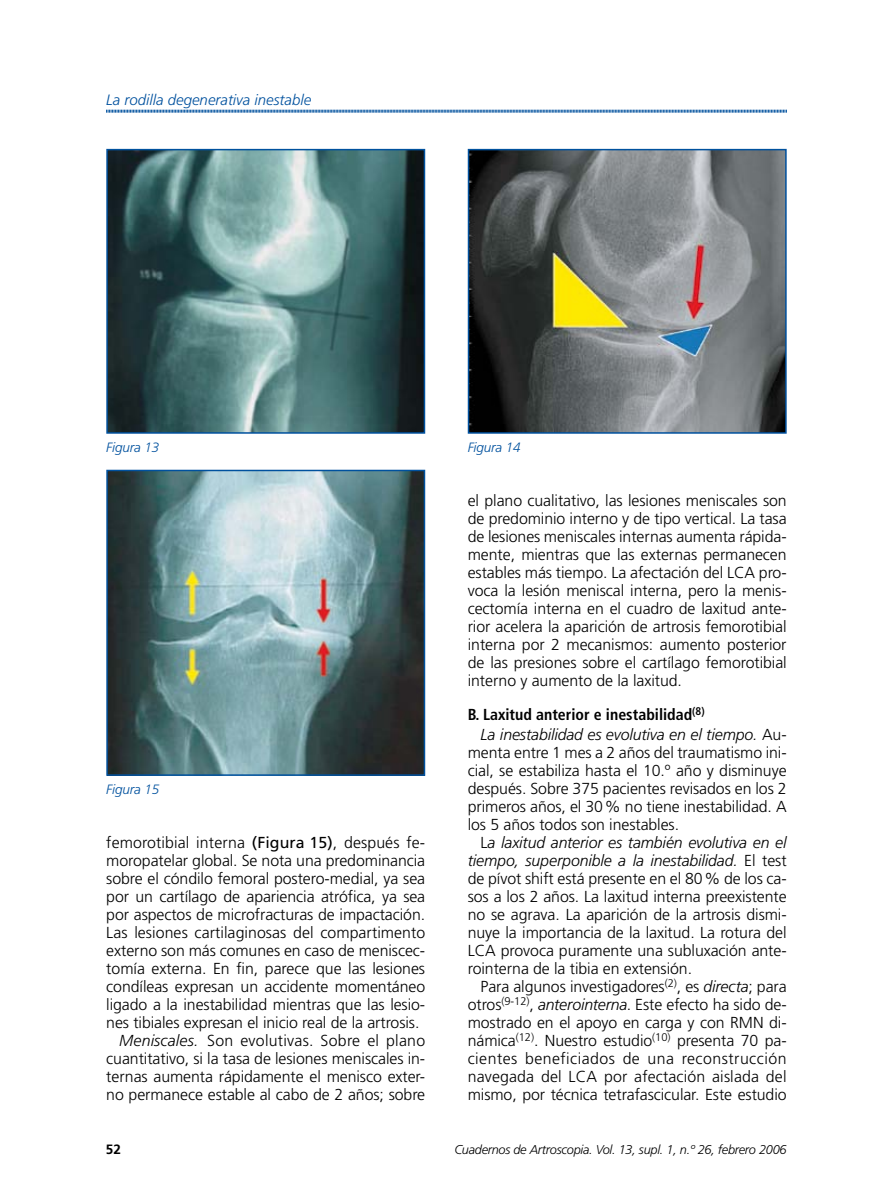
<style>
.page{position:relative;width:893px;height:1191px;background:#fff}
.page>*{position:absolute;margin:0;border:0;box-sizing:border-box;transform-origin:0 0}
.t1{font:300 15.9px/18px "Frutiger LT Std";letter-spacing:-.005em;color:#000;text-align:justify}
.t2{font:italic 300 15.9px/20.1px "Frutiger LT Std";letter-spacing:-.01em;color:#000}
.t3{font:300 15.9px "Frutiger LT Std";letter-spacing:.03em;color:#000}
.t4{font:300 15.9px "Frutiger LT Std";letter-spacing:.015em;color:#000}
.t5{font:italic 300 15px "Frutiger LT Std";color:#00519e}
.t6{font:italic 300 13.5px "Frutiger LT Std";letter-spacing:-.01em;color:#00519e}
.t7{font:700 13.5px "Frutiger LT Std";color:#000}
.t8{font:italic 300 12.75px "Frutiger LT Std";letter-spacing:-.02em;color:#000}
.s1{font-weight:400}
.s2{font-style:italic}
.s3{font-weight:700;font-style:normal;font-stretch:condensed}
.s4{font-style:normal}
</style>
<div class="page">
<svg style="left:106px;top:109px;width:681px;height:4px;background:#7fa7cd"></svg>
<img style="left:109px;top:152px;width:313px;height:279px">
<div style="left:106px;top:149px;width:319px;height:285px;border:2px solid #00519e"></div>
<img style="left:471px;top:152px;width:313px;height:279px">
<div style="left:468px;top:149px;width:319px;height:285px;border:2px solid #00519e"></div>
<img style="left:109px;top:473px;width:313px;height:300px">
<div style="left:106px;top:470px;width:319px;height:306px;border:2px solid #00519e"></div>
<p class="t5" style="left:106px;top:92px;width:207px">La rodilla degenerativa inestable</p>
<p class="t6" style="left:106px;top:439px;width:54px">Figura 13</p>
<p class="t6" style="left:468px;top:439px;width:54px">Figura 14</p>
<p class="t6" style="left:106px;top:781px;width:54px">Figura 15</p>
<p class="t1" style="left:106px;top:833px;width:320px">femorotibial interna <span class="s1">(Figura 15)</span>, después fe-</p>
<p class="t1" style="left:106px;top:851px;width:320px">moropatelar global. Se nota una predominancia</p>
<p class="t1" style="left:106px;top:869px;width:320px">sobre el cóndilo femoral postero-medial, ya sea</p>
<p class="t1" style="left:106px;top:887px;width:320px">por un cartílago de apariencia atrófica, ya sea</p>
<p class="t1" style="left:106px;top:905px;width:320px">por aspectos de microfracturas de impactación.</p>
<p class="t1" style="left:106px;top:923px;width:321px">Las lesiones cartilaginosas del compartimento</p>
<p class="t1" style="left:106px;top:941px;width:320px">externo son más comunes en caso de meniscec-</p>
<p class="t1" style="left:106px;top:959px;width:320px">tomía externa. En fin, parece que las lesiones</p>
<p class="t1" style="left:106px;top:977px;width:320px">condíleas expresan un accidente momentáneo</p>
<p class="t1" style="left:106px;top:995px;width:320px">ligado a la inestabilidad mientras que las lesio-</p>
<p class="t1" style="left:106px;top:1013px;width:315px">nes tibiales expresan el inicio real de la artrosis.</p>
<p class="t4" style="left:119px;top:1031px;width:308px"><span class="s2">Meniscales.</span> Son evolutivas. Sobre el plano</p>
<p class="t1" style="left:106px;top:1049px;width:320px">cuantitativo, si la tasa de lesiones meniscales in-</p>
<p class="t1" style="left:106px;top:1067px;width:320px">ternas aumenta rápidamente el menisco exter-</p>
<p class="t1" style="left:106px;top:1085px;width:320px">no permanece estable al cabo de 2 años; sobre</p>
<p class="t1" style="left:468px;top:491px;width:320px">el plano cualitativo, las lesiones meniscales son de predominio interno y de tipo vertical. La tasa de lesiones meniscales internas aumenta rápida&shy;mente, mientras que las externas permanecen estables más tiempo. La afectación del LCA pro&shy;voca la lesión meniscal interna, pero la menis&shy;cectomía interna en el cuadro de laxitud ante&shy;rior acelera la aparición de artrosis femorotibial interna por 2 mecanismos: aumento posterior de las presiones sobre el cartílago femorotibial interno y aumento de la laxitud.</p>
<p class="t2" style="left:480px;top:704px;width:308px;text-indent:-13px"><span class="s3">B. Laxitud anterior e inestabilidad</span><sup>(8)<br></sup>La inestabilidad es evolutiva en el tiempo. <span class="s4">Au-</span></p>
<p class="t1" style="left:468px;top:743px;width:320px">menta entre 1 mes a 2 años del traumatismo ini-</p>
<p class="t1" style="left:468px;top:761px;width:320px">cial, se estabiliza hasta el 10.º año y disminuye</p>
<p class="t1" style="left:468px;top:779px;width:320px">después. Sobre 375 pacientes revisados en los 2</p>
<p class="t1" style="left:468px;top:797px;width:320px">primeros años, el 30% no tiene inestabilidad. A</p>
<p class="t1" style="left:468px;top:815px;width:213px">los 5 años todos son inestables.</p>
<p class="t2" style="left:480px;top:832px;width:308px"><span class="s4">L</span>a laxitud anterior es también evolutiva en el</p>
<p class="t2" style="left:468px;top:850px;width:320px">tiempo, superponible a la inestabilidad. <span class="s4">El test</span></p>
<p class="t1" style="left:468px;top:869px;width:320px">de pívot shift está presente en el 80% de los ca-</p>
<p class="t1" style="left:468px;top:887px;width:320px">sos a los 2 años. La laxitud interna preexistente</p>
<p class="t1" style="left:468px;top:905px;width:320px">no se agrava. La aparición de la artrosis dismi-</p>
<p class="t1" style="left:468px;top:923px;width:320px">nuye la importancia de la laxitud. La rotura del</p>
<p class="t1" style="left:468px;top:941px;width:320px">LCA provoca puramente una subluxación ante-</p>
<p class="t1" style="left:468px;top:959px;width:226px">rointerna de la tibia en extensión.</p>
<p class="t1" style="left:480px;top:977px;width:308px">Para algunos investigadores<sup>(2)</sup>, es <span class="s2">directa</span>; para</p>
<p class="t1" style="left:468px;top:995px;width:320px">otros<sup>(9-12)</sup>, <span class="s2">anterointerna</span>. Este efecto ha sido de-</p>
<p class="t1" style="left:468px;top:1013px;width:320px">mostrado en el apoyo en carga y con RMN di-</p>
<p class="t1" style="left:468px;top:1031px;width:320px">námica<sup>(12)</sup>. Nuestro estudio<sup>(10)</sup> presenta 70 pa-</p>
<p class="t3" style="left:468px;top:1049px;width:320px">cientes beneficiados de una reconstrucción</p>
<p class="t1" style="left:468px;top:1067px;width:320px">navegada del LCA por afectación aislada del</p>
<p class="t1" style="left:468px;top:1085px;width:320px">mismo, por técnica tetrafascicular. Este estudio</p>
<p class="t7" style="left:106px;top:1141px;width:17px">52</p>
<p class="t8" style="left:454px;top:1142px;width:334px">Cuadernos de Artroscopia. Vol. 13, supl. 1, n.º 26, febrero 2006</p>
</div>
